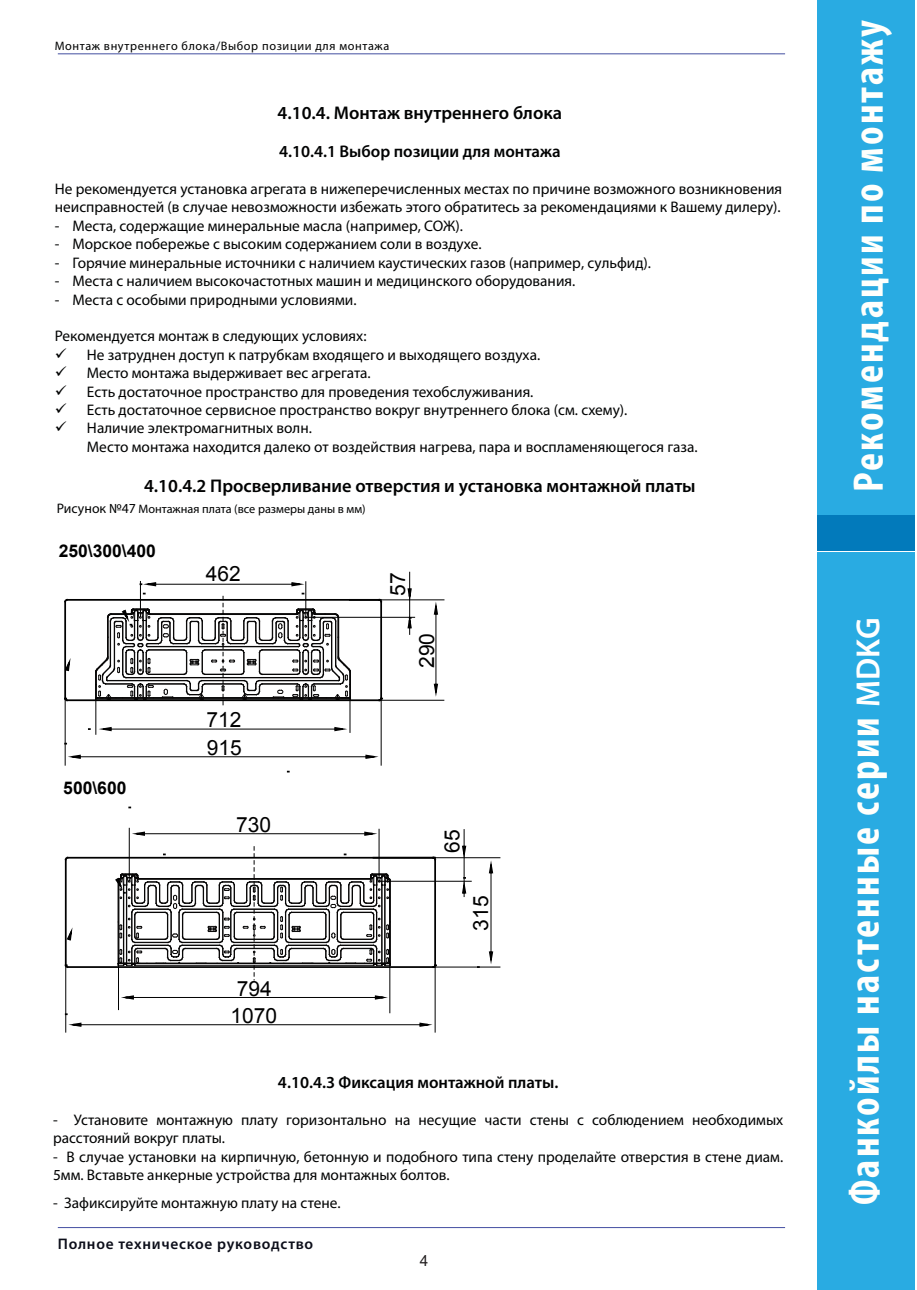
<style>
.page{position:relative;width:917px;height:1290px;background:#fff}
.page>*{position:absolute;margin:0;border:0;box-sizing:border-box;transform-origin:0 0}
.t1{font:700 condensed 42.88px "Myriad Pro";letter-spacing:.05em;color:#fffffc}
.t2{font:21px "Arial";color:#000}
.t3{font:600 18.38px "Myriad Pro";color:#010202}
.t4{font:700 17.5px "Arial";color:#000}
.t5{font:600 16.8px "Myriad Pro";color:#010202}
.t6{font:15.4px/18.4px "Myriad Pro";color:#010202}
.t7{font:600 15.4px "Myriad Pro";letter-spacing:.05em;color:#0c0e1a}
.t8{font:15.4px "Arial";color:#231f20}
.t9{font:12.25px "Myriad Pro";letter-spacing:.05em;color:#010202}
.t10{font:12.25px "Myriad Pro";color:#010202}
.s1{font-size:13.83px}
.s2{font-weight:600;font-stretch:normal;font-size:33.77px;color:#fff}
</style>
<div class="page">
<hr style="left:58px;top:53px;width:727px;height:1px;background:#434ea1">
<div style="left:817px;top:0;width:98px;height:514px;background:#29abe2"></div>
<div style="left:817px;top:515px;width:98px;height:36px;background:#027abb"></div>
<div style="left:817px;top:552px;width:98px;height:738px;background:#29abe2"></div>
<hr style="left:58px;top:1227px;width:727px;height:1px;background:#434ea1">
<hr style="left:67px;top:699px;width:312px;height:2px;background:#000">
<hr style="left:64px;top:601px;width:2px;height:97px;background:#000">
<hr style="left:380px;top:601px;width:2px;height:97px;background:#000">
<hr style="left:67px;top:599px;width:312px;height:2px;background:#000">
<svg style="left:64px;top:598px;width:5px;height:6px"></svg>
<hr style="left:305px;top:582px;width:1px;height:35px;background:#000">
<hr style="left:140px;top:581px;width:1px;height:35px;background:#000">
<hr style="left:155px;top:584px;width:137px;height:1px;background:#000">
<svg style="left:290px;top:581px;width:17px;height:6px"></svg>
<svg style="left:139px;top:581px;width:18px;height:6px"></svg>
<hr style="left:409px;top:572px;width:1px;height:49px;background:#000">
<svg style="left:406px;top:587px;width:7px;height:47px"></svg>
<hr style="left:379px;top:599px;width:65px;height:1px;background:#000">
<hr style="left:379px;top:700px;width:65px;height:1px;background:#000">
<hr style="left:436px;top:606px;width:1px;height:86px;background:#000">
<svg style="left:433px;top:599px;width:6px;height:17px"></svg>
<svg style="left:377px;top:598px;width:6px;height:6px"></svg>
<svg style="left:433px;top:682px;width:6px;height:19px"></svg>
<hr style="left:381px;top:698px;width:1px;height:67px;background:#000">
<hr style="left:65px;top:698px;width:1px;height:67px;background:#000">
<svg style="left:377px;top:696px;width:6px;height:6px"></svg>
<svg style="left:64px;top:696px;width:5px;height:6px"></svg>
<hr style="left:72px;top:756px;width:302px;height:1px;background:#000">
<svg style="left:364px;top:753px;width:18px;height:7px"></svg>
<svg style="left:64px;top:753px;width:18px;height:7px"></svg>
<hr style="left:350px;top:697px;width:1px;height:35px;background:#000">
<hr style="left:95px;top:699px;width:1px;height:35px;background:#000">
<hr style="left:112px;top:729px;width:222px;height:1px;background:#000">
<svg style="left:333px;top:726px;width:18px;height:6px"></svg>
<svg style="left:89px;top:726px;width:24px;height:6px"></svg>
<hr style="left:305px;top:617px;width:110px;height:1px;background:#000">
<svg style="left:95px;top:593px;width:256px;height:112px"></svg>
<svg style="left:64px;top:653px;width:7px;height:19px"></svg>
<hr style="left:68px;top:857px;width:367px;height:1px;background:#000">
<hr style="left:434px;top:859px;width:2px;height:106px;background:#000">
<hr style="left:68px;top:966px;width:365px;height:2px;background:#000">
<hr style="left:65px;top:859px;width:2px;height:106px;background:#000">
<svg style="left:64px;top:856px;width:6px;height:6px"></svg>
<hr style="left:433px;top:857px;width:67px;height:1px;background:#000">
<hr style="left:433px;top:966px;width:67px;height:1px;background:#000">
<hr style="left:491px;top:864px;width:1px;height:96px;background:#000">
<svg style="left:488px;top:857px;width:6px;height:17px"></svg>
<svg style="left:488px;top:950px;width:6px;height:18px"></svg>
<hr style="left:435px;top:965px;width:1px;height:67px;background:#000">
<hr style="left:65px;top:965px;width:1px;height:67px;background:#000">
<svg style="left:431px;top:963px;width:6px;height:6px"></svg>
<svg style="left:64px;top:963px;width:6px;height:6px"></svg>
<hr style="left:73px;top:1024px;width:355px;height:1px;background:#000">
<svg style="left:418px;top:1021px;width:18px;height:7px"></svg>
<svg style="left:65px;top:1021px;width:18px;height:7px"></svg>
<svg style="left:431px;top:856px;width:6px;height:6px"></svg>
<hr style="left:389px;top:961px;width:1px;height:52px;background:#000">
<hr style="left:118px;top:958px;width:1px;height:51px;background:#000">
<hr style="left:134px;top:997px;width:250px;height:1px;background:#000">
<svg style="left:374px;top:994px;width:17px;height:7px"></svg>
<svg style="left:121px;top:995px;width:13px;height:5px"></svg>
<hr style="left:379px;top:829px;width:1px;height:52px;background:#000">
<hr style="left:129px;top:828px;width:1px;height:52px;background:#000">
<hr style="left:144px;top:833px;width:220px;height:1px;background:#000">
<svg style="left:363px;top:830px;width:17px;height:7px"></svg>
<svg style="left:128px;top:830px;width:18px;height:7px"></svg>
<hr style="left:464px;top:829px;width:1px;height:67px;background:#000">
<svg style="left:461px;top:844px;width:6px;height:20px"></svg>
<svg style="left:461px;top:875px;width:6px;height:20px"></svg>
<hr style="left:380px;top:881px;width:92px;height:1px;background:#000">
<svg style="left:114px;top:847px;width:277px;height:133px"></svg>
<svg style="left:66px;top:922px;width:7px;height:20px"></svg>
<p class="t9" style="left:55px;top:38px;width:336px">Монтаж внутреннего блока/Выбор позиции для монтажа</p>
<p class="t3" style="left:278px;top:102px;width:286px">4.10.4. Монтаж внутреннего блока</p>
<p class="t5" style="left:279px;top:142px;width:283px">4.10.4.1 Выбор позиции для монтажа</p>
<p class="t6" style="left:55px;top:180px;width:729px">Не рекомендуется установка агрегата в нижеперечисленных местах по причине возможного возникновения неисправностей (в случае невозможности избежать этого обратитесь за рекомендациями к Вашему дилеру).</p>
<p class="t6" style="left:55px;top:216px;width:410px">- Места, содержащие минеральные масла (например, СОЖ).</p>
<p class="t6" style="left:55px;top:235px;width:428px">- Морское побережье с высоким содержанием соли в воздухе.</p>
<p class="t6" style="left:55px;top:253px;width:598px">- Горячие минеральные источники с наличием каустических газов (например, сульфид).</p>
<p class="t6" style="left:55px;top:272px;width:522px">- Места с наличием высокочастотных машин и медицинского оборудования.</p>
<p class="t6" style="left:55px;top:290px;width:303px">- Места с особыми природными условиями.</p>
<p class="t6" style="left:87px;top:327px;width:612px;text-indent:-32px">Рекомендуется монтаж в следующих условиях:<br>Не затруднен доступ к патрубкам входящего и выходящего воздуха.<br>Место монтажа выдерживает вес агрегата.<br>Есть достаточное пространство для проведения техобслуживания.<br>Есть достаточное сервисное пространство вокруг внутреннего блока (см. схему).<br>Наличие электромагнитных волн.<br>Место монтажа находится далеко от воздействия нагрева, пара и воспламеняющегося газа.</p>
<p class="t3" style="left:144px;top:475px;width:553px">4.10.4.2 Просверливание отверстия и установка монтажной платы</p>
<p class="t10" style="left:57px;top:502px;width:310px"><span class="s1">Рисунок №47</span> Монтажная плата (все размеры даны в мм)</p>
<p class="t4" style="left:59px;top:539px;width:99px">250\300\400</p>
<p class="t4" style="left:63px;top:776px;width:65px">500\600</p>
<h2 class="t2" style="left:206px;top:560px;width:36px">462</h2>
<h2 class="t2" style="left:384px;top:595px;width:25px;rotate:-90deg">57</h2>
<h2 class="t2" style="left:413px;top:668px;width:37px;rotate:-90deg">290</h2>
<h2 class="t2" style="left:207px;top:706px;width:36px">712</h2>
<h2 class="t2" style="left:207px;top:734px;width:36px">915</h2>
<h2 class="t2" style="left:236px;top:810px;width:36px">730</h2>
<h2 class="t2" style="left:237px;top:974px;width:36px">794</h2>
<h2 class="t2" style="left:230px;top:1002px;width:48px">1070</h2>
<h2 class="t2" style="left:438px;top:853px;width:25px;rotate:-90deg">65</h2>
<h2 class="t2" style="left:467px;top:930px;width:37px;rotate:-90deg">315</h2>
<p class="t5" style="left:278px;top:1072px;width:282px">4.10.4.3 Фиксация монтажной платы.</p>
<p class="t6" style="left:53px;top:1110px;width:732px">- Установите монтажную плату горизонтально на несущие части стены с соблюдением необходимых расстояний вокруг платы.</p>
<p class="t6" style="left:53px;top:1147px;width:732px">- В случае установки на кирпичную, бетонную и подобного типа стену проделайте отверстия в стене диам.<br>5мм. Вставьте анкерные устройства для монтажных болтов.</p>
<p class="t6" style="left:53px;top:1193px;width:289px">- Зафиксируйте монтажную плату на стене.</p>
<p class="t7" style="left:58px;top:1234px;width:257px">Полное техническое руководство</p>
<p class="t8" style="left:420px;top:1252px;width:10px">4</p>
<h1 class="t1" style="left:843px;top:492px;width:474px;rotate:-90deg">Рекомендации по монтажу</h1>
<h1 class="t1" style="left:839px;top:1205px;width:589px;rotate:-90deg">Фанкойлы настенные серии <span class="s2">MDKG</span></h1>
</div>
